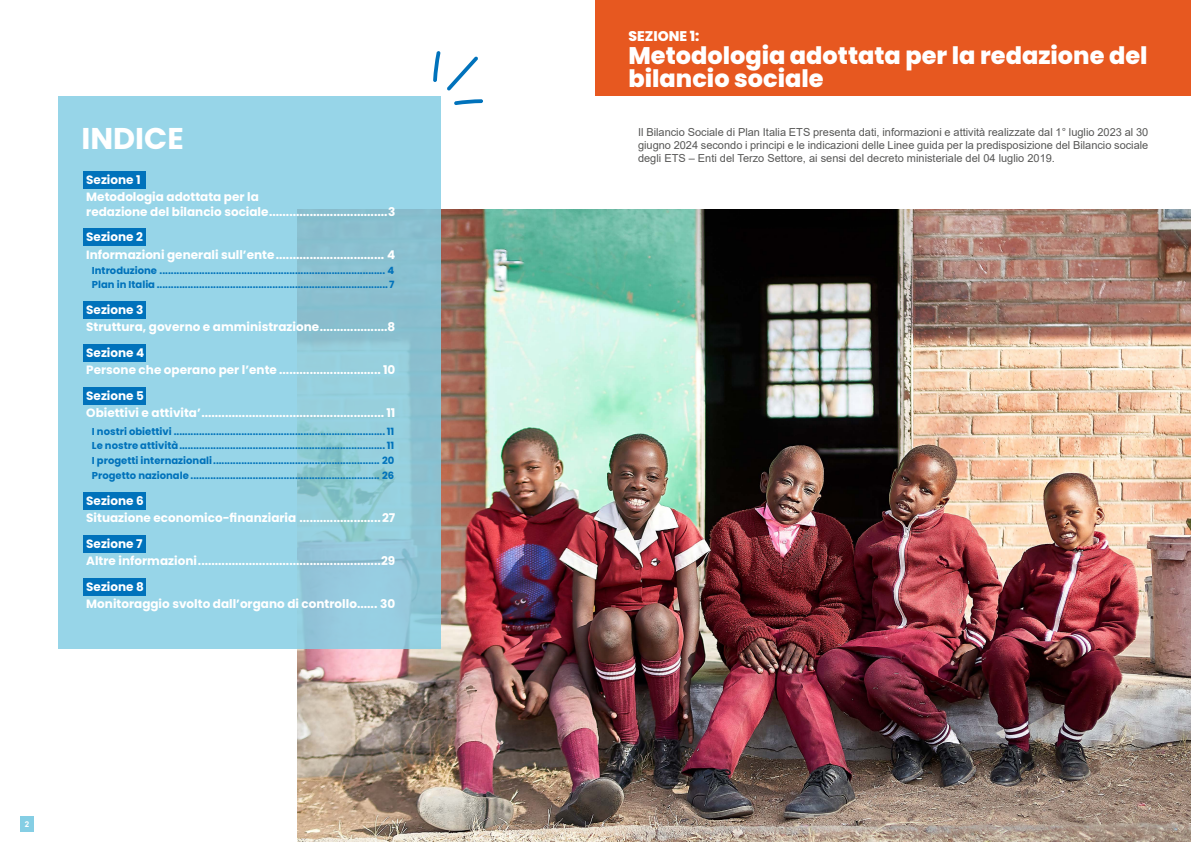
<style>
.page{position:relative;width:1191px;height:842px;background:#fff}
.page>*{position:absolute;margin:0;border:0;box-sizing:border-box;transform-origin:0 0}
.t1{font:700 30px "Poppins";color:#fff}
.t2{font:800 24px/23px "Poppins";color:#fff}
.t3{font:800 14px "Poppins";color:#fff}
.t4{font:700 12px/17.2px "Poppins";color:#fff}
.t5{font:11px/13.2px "Arial";color:#575756;text-align:justify}
.t6{font:700 10px/14.8px "Poppins";color:#0072bb}
.t7{font:700 8px "Arial";color:#fff}
</style>
<div class="page">
<div style="left:20px;top:816px;width:14px;height:16px;background:#85cee4"></div>
<img style="left:298px;top:210px;width:893px;height:632px">
<svg style="left:58px;top:96px;width:383px;height:553px;background:#94d0e2"></svg>
<div style="left:83px;top:171px;width:63px;height:18px;background:#0072bb"></div>
<div style="left:83px;top:228px;width:63px;height:18px;background:#0072bb"></div>
<div style="left:83px;top:301px;width:63px;height:18px;background:#0072bb"></div>
<div style="left:83px;top:344px;width:63px;height:18px;background:#0072bb"></div>
<div style="left:83px;top:387px;width:63px;height:18px;background:#0072bb"></div>
<div style="left:83px;top:492px;width:63px;height:18px;background:#0072bb"></div>
<div style="left:83px;top:535px;width:63px;height:18px;background:#0072bb"></div>
<div style="left:83px;top:578px;width:63px;height:17px;background:#0072bb"></div>
<svg style="left:433px;top:51px;width:7px;height:31px"></svg>
<svg style="left:454px;top:99px;width:29px;height:6px"></svg>
<svg style="left:447px;top:56px;width:31px;height:35px"></svg>
<div style="left:595px;top:0;width:596px;height:96px;background:#e75820"></div>
<h1 class="t1" style="left:81px;top:121px;width:104px">INDICE</h1>
<p class="t4" style="left:86px;top:171px;width:174px">Sezione 1<br>Metodologia adottata per la</p>
<p class="t4" style="left:86px;top:199px;width:310px;line-height:25.7px">redazione del bilancio sociale...................................3<br>Sezione 2</p>
<p class="t4" style="left:86px;top:246px;width:310px">Informazioni generali sull’ente................................ 4</p>
<p class="t6" style="left:92px;top:263px;width:304px">Introduzione ................................................................................ 4<br>Plan in Italia ..................................................................................7</p>
<p class="t4" style="left:86px;top:301px;width:310px">Sezione 3<br>Struttura, governo e amministrazione....................8</p>
<p class="t4" style="left:86px;top:344px;width:310px">Sezione 4<br>Persone che operano per l’ente .............................. 10</p>
<p class="t4" style="left:86px;top:387px;width:310px">Sezione 5<br>Obiettivi e attivita’...................................................... 11</p>
<p class="t6" style="left:92px;top:424px;width:304px;text-align:justify">I nostri obiettivi ........................................................................... 11<br>Le nostre attività......................................................................... 11<br>I progetti internazionali........................................................... 20<br>Progetto nazionale ................................................................... 26</p>
<p class="t4" style="left:86px;top:492px;width:310px">Sezione 6<br>Situazione economico-finanziaria ........................27</p>
<p class="t4" style="left:86px;top:535px;width:310px">Sezione 7<br>Altre informazioni......................................................29</p>
<p class="t4" style="left:86px;top:578px;width:311px">Sezione 8<br>Monitoraggio svolto dall’organo di controllo...... 30</p>
<p class="t7" style="left:25px;top:819px;width:6px">2</p>
<p class="t3" style="left:628px;top:28px;width:72px">SEZIONE 1:</p>
<h2 class="t2" style="left:628px;top:44px;width:520px">Metodologia adottata per la redazione del bilancio sociale</h2>
<p class="t5" style="left:638px;top:125px;width:512px">Il Bilancio Sociale di Plan Italia ETS presenta dati, informazioni e attività realizzate dal 1° luglio 2023 al 30 giugno 2024 secondo i principi e le indicazioni delle Linee guida per la predisposizione del Bilancio sociale degli ETS – Enti del Terzo Settore, ai sensi del decreto ministeriale del 04 luglio 2019.</p>
</div>
